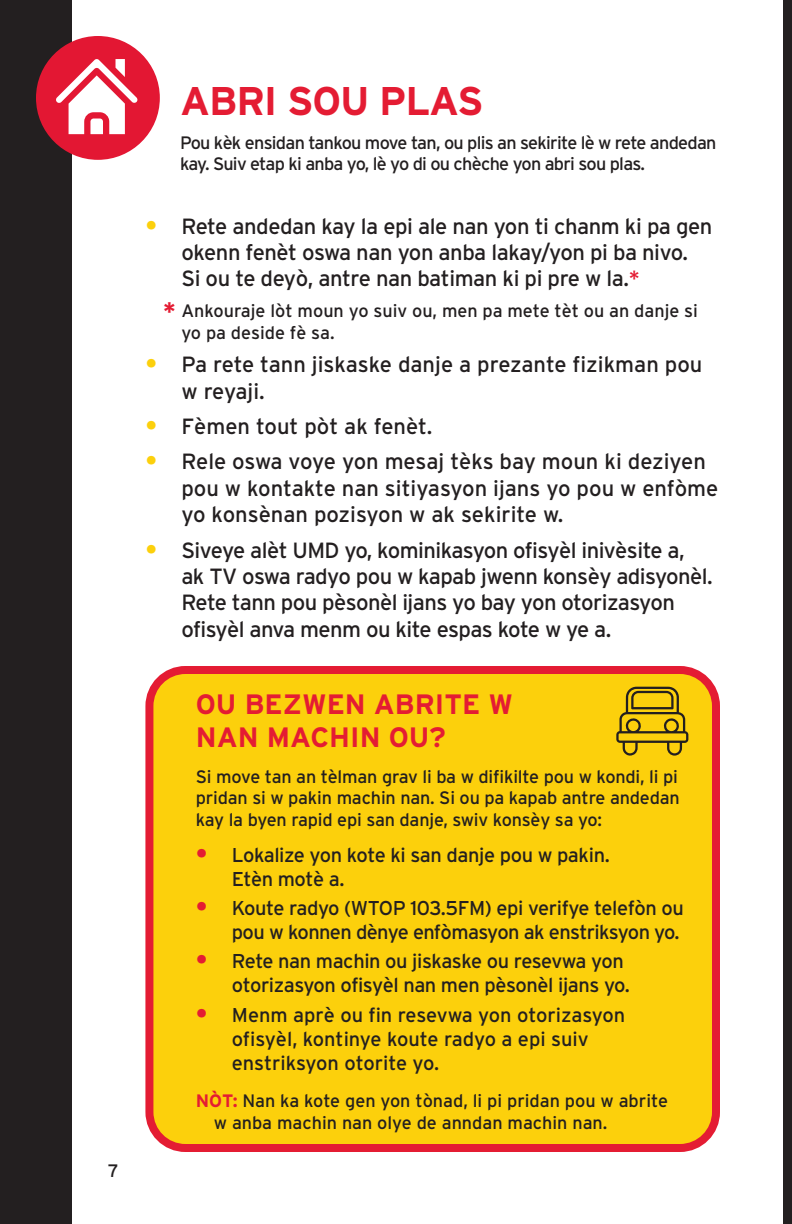
<style>
.page{position:relative;width:792px;height:1224px;background:#fff}
.page>*{position:absolute;margin:0;border:0;box-sizing:border-box;transform-origin:0 0}
.Head_20_Red{font:700 40px "Interstate";letter-spacing:-.025em;color:#e41c33}
.Subhead_14_Red{font:700 28px/33.6px "Interstate";color:#e41c33}
.t1{font:22px/26.4px "Interstate";letter-spacing:-.025em;color:#231f20}
.t2{font:22px/26.4px "Interstate";color:#231f20}
.t3{font:20px/24px "Interstate";letter-spacing:-.02em;color:#231f20}
.t4{font:20px/24px "Interstate";color:#231f20}
.Text_9_K{font:18px/21.6px "Interstate";letter-spacing:-.01em;color:#231f20}
.Text_9_K-2{font:18px/21.6px "Interstate";letter-spacing:-.04em;color:#231f20}
.Text_7_K{font:18px "Interstate";color:#231f20}
.s1{font-weight:700;font-size:24px;color:#fcd00c}
.s2{color:#e41c33}
.s3{font-weight:700;font-size:24px;color:#e41c33}
.s4{font-weight:700;color:#e41c33}
</style>
<div class="page">
<div style="left:149px;top:670px;width:567px;height:478px;background:#fcd00c;border-radius:36px"></div>
<div style="left:145px;top:666px;width:575px;height:486px;border:8px solid #e41c33;border-radius:36px"></div>
<div style="left:0;top:0;width:72px;height:1224px;background:#231f20"></div>
<div style="left:783px;top:0;width:9px;height:1224px;background:#231f20"></div>
<div style="left:36px;top:36px;width:124px;height:124px;background:#e31733;border-radius:50%"></div>
<svg style="left:56px;top:59px;width:82px;height:75px"></svg>
<svg style="left:616px;top:687px;width:72px;height:69px"></svg>
<p class="Text_7_K" style="left:108px;top:1161px;width:12px">7</p>
<p class="Head_20_Red" style="left:180px;top:79px;width:305px">ABRI SOU PLAS</p>
<p class="Text_9_K-2" style="left:180px;top:131px;width:538px">Pou kèk ensidan tankou move tan, ou plis an sekirite lè w rete andedan kay. Suiv etap ki anba yo, lè yo di ou chèche yon abri sou plas.</p>
<p class="t1" style="left:181px;top:212px;width:533px;text-indent:-36px"><span class="s1">•</span> Rete andedan kay la epi ale nan yon ti chanm ki pa gen okenn fenèt oswa nan yon anba lakay/yon pi ba nivo.<br>Si ou te deyò, antre nan batiman ki pi pre w la.<span class="s2">*</span></p>
<p class="Text_9_K" style="left:181px;top:300px;width:518px;text-indent:-18px"><span class="s3">*</span> Ankouraje lòt moun yo suiv ou, men pa mete tèt ou an danje si yo pa deside fè sa.</p>
<p class="t2" style="left:181px;top:351px;width:523px;text-indent:-36px"><span class="s1">•</span> Pa rete tann jiskaske danje a prezante fizikman pou w reyaji.</p>
<p class="t2" style="left:145px;top:413px;width:289px"><span class="s1">•</span> Fèmen tout pòt ak fenèt.</p>
<p class="t2" style="left:181px;top:448px;width:538px;text-indent:-36px"><span class="s1">•</span> Rele oswa voye yon mesaj tèks bay moun ki deziyen pou w kontakte nan sitiyasyon ijans yo pou w enfòme yo konsènan pozisyon w ak sekirite w.</p>
<p class="t1" style="left:181px;top:536px;width:533px;text-indent:-36px"><span class="s1">•</span> Siveye alèt UMD yo, kominikasyon ofisyèl inivèsite a, ak TV oswa radyo pou w kapab jwenn konsèy adisyonèl.<br>Rete tann pou pèsonèl ijans yo bay yon otorizasyon ofisyèl anva menm ou kite espas kote w ye a.</p>
<p class="Subhead_14_Red" style="left:196px;top:687px;width:319px">OU BEZWEN ABRITE W<br>NAN MACHIN OU?</p>
<p class="Text_9_K" style="left:196px;top:766px;width:485px;text-align:justify">Si move tan an tèlman grav li ba w difikilte pou w kondi, li pi pridan si w pakin machin nan. Si ou pa kapab antre andedan kay la byen rapid epi san danje, swiv konsèy sa yo:</p>
<p class="t3" style="left:232px;top:842px;width:379px;text-indent:-36px"><span class="s3">•</span> Lokalize yon kote ki san danje pou w pakin.<br>Etèn motè a.</p>
<p class="t3" style="left:196px;top:896px;width:490px;text-align:right"><span class="s3">•</span> Koute radyo (WTOP 103.5FM) epi verifye telefòn ou pou w konnen dènye enfòmasyon ak enstriksyon yo.</p>
<p class="t3" style="left:232px;top:949px;width:400px;text-indent:-36px"><span class="s3">•</span> Rete nan machin ou jiskaske ou resevwa yon otorizasyon ofisyèl nan men pèsonèl ijans yo.</p>
<p class="t4" style="left:232px;top:1003px;width:395px;text-indent:-36px"><span class="s3">•</span> Menm aprè ou fin resevwa yon otorizasyon ofisyèl, kontinye koute radyo a epi suiv enstriksyon otorite yo.</p>
<p class="Text_9_K" style="left:214px;top:1090px;width:456px;text-indent:-18px"><span class="s4">NÒT:</span> Nan ka kote gen yon tònad, li pi pridan pou w abrite w anba machin nan olye de anndan machin nan.</p>
</div>
